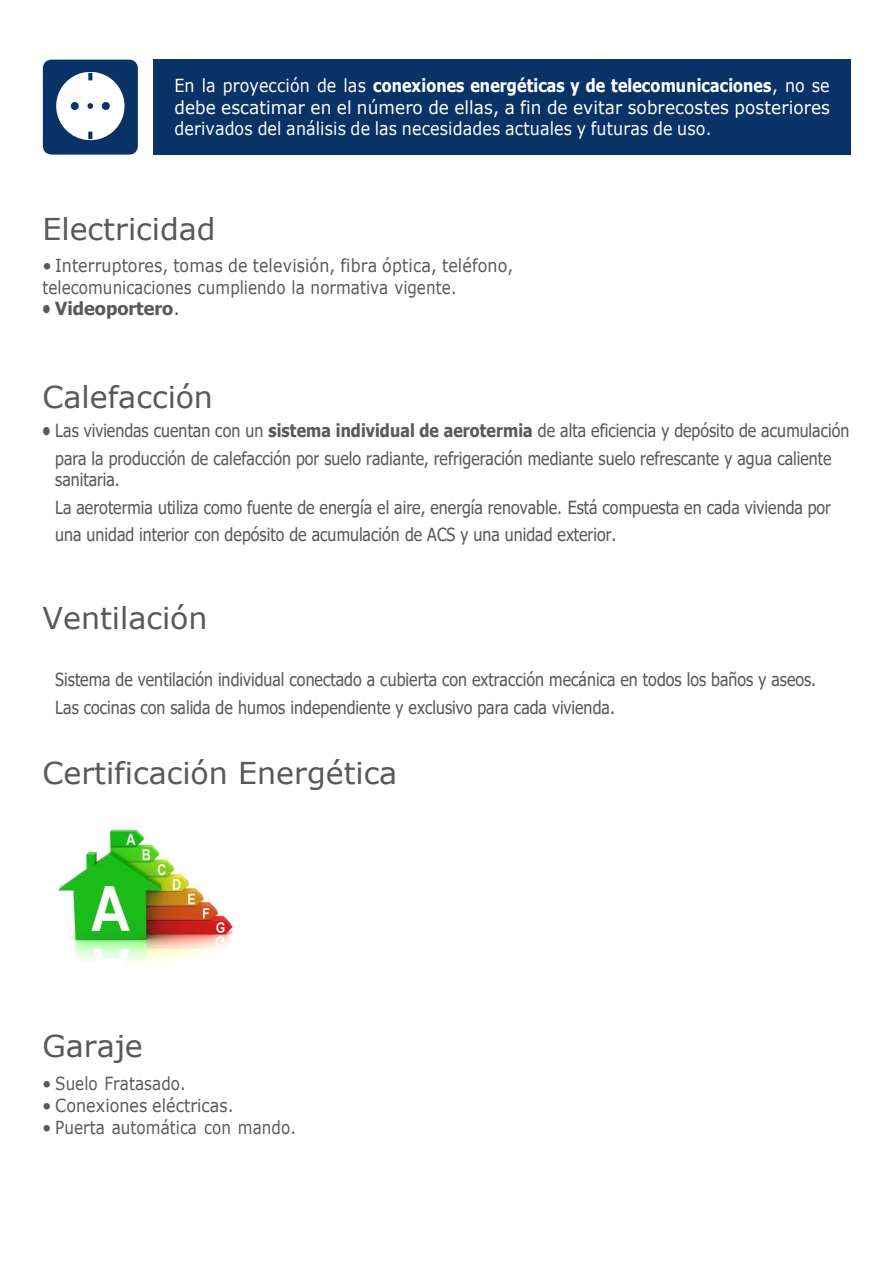
<style>
.page{position:relative;width:894px;height:1264px;background:#fff}
.page>*{position:absolute;margin:0;border:0;box-sizing:border-box;transform-origin:0 0}
.t1{font:30px "Verdana";color:#58595b}
.t2{font:18px/27.3px "Tahoma";color:#58595b;scale:.89 1}
.t3{font:18px/21.6px "Verdana";letter-spacing:.005em;color:#58595b;scale:.96 1}
.t4{font:18px/21.6px "Verdana";letter-spacing:.01em;color:#fff;scale:.94 1}
.t5{font:700 18px "Tahoma";letter-spacing:.005em;color:#fff;scale:.88 1}
.t6{font:700 18px "Tahoma";color:#58595b;scale:.76 1}
.s1{font-family:"Verdana";font-weight:400}
.s2{font-weight:700}
</style>
<div class="page">
<img style="left:57px;top:829px;width:177px;height:133px">
<svg style="left:43px;top:60px;width:95px;height:94px"></svg>
<div style="left:153px;top:59px;width:697px;height:96px;background:#093266"></div>
<p class="t5" style="left:174px;top:73px;width:746px"><span class="s1">En la proyección de las</span> conexiones energéticas y de telecomunicaciones<span class="s1">, no se</span></p>
<p class="t4" style="left:174px;top:96px;width:698px">debe escatimar en el número de ellas, a fin de evitar sobrecostes posteriores derivados del análisis de las necesidades actuales y futuras de uso.</p>
<h1 class="t1" style="left:42px;top:208px;width:174px">Electricidad</h1>
<p class="t3" style="left:42px;top:254px;width:492px">• Interruptores, tomas de televisión, fibra óptica, teléfono, telecomunicaciones cumpliendo la normativa vigente.</p>
<p class="t6" style="left:42px;top:295px;width:183px">• Videoportero<span class="s1">.</span></p>
<h1 class="t1" style="left:42px;top:376px;width:172px">Calefacción</h1>
<p class="t2" style="left:42px;top:418px;width:908px;text-align:center"><span class="s2">•</span> Las viviendas cuentan con un <span class="s2">sistema individual de aerotermia</span> de alta eficiencia y depósito de acumulación para la producción de calefacción por suelo radiante, refrigeración mediante suelo refrescante y agua caliente</p>
<p class="t2" style="left:55px;top:467px;width:873px">sanitaria.<br>La aerotermia utiliza como fuente de energía el aire, energía renovable. Está compuesta en cada vivienda por una unidad interior con depósito de acumulación de ACS y una unidad exterior.</p>
<h1 class="t1" style="left:42px;top:597px;width:166px">Ventilación</h1>
<p class="t2" style="left:55px;top:667px;width:856px">Sistema de ventilación individual conectado a cubierta con extracción mecánica en todos los baños y aseos.<br>Las cocinas con salida de humos independiente y exclusivo para cada vivienda.</p>
<h1 class="t1" style="left:42px;top:752px;width:356px">Certificación Energética</h1>
<h1 class="t1" style="left:42px;top:1025px;width:102px">Garaje</h1>
<p class="t3" style="left:42px;top:1072px;width:151px">• Suelo Fratasado.</p>
<p class="t3" style="left:42px;top:1093px;width:201px">• Conexiones eléctricas.</p>
<p class="t3" style="left:42px;top:1115px;width:266px">• Puerta automática con mando.</p>
</div>
